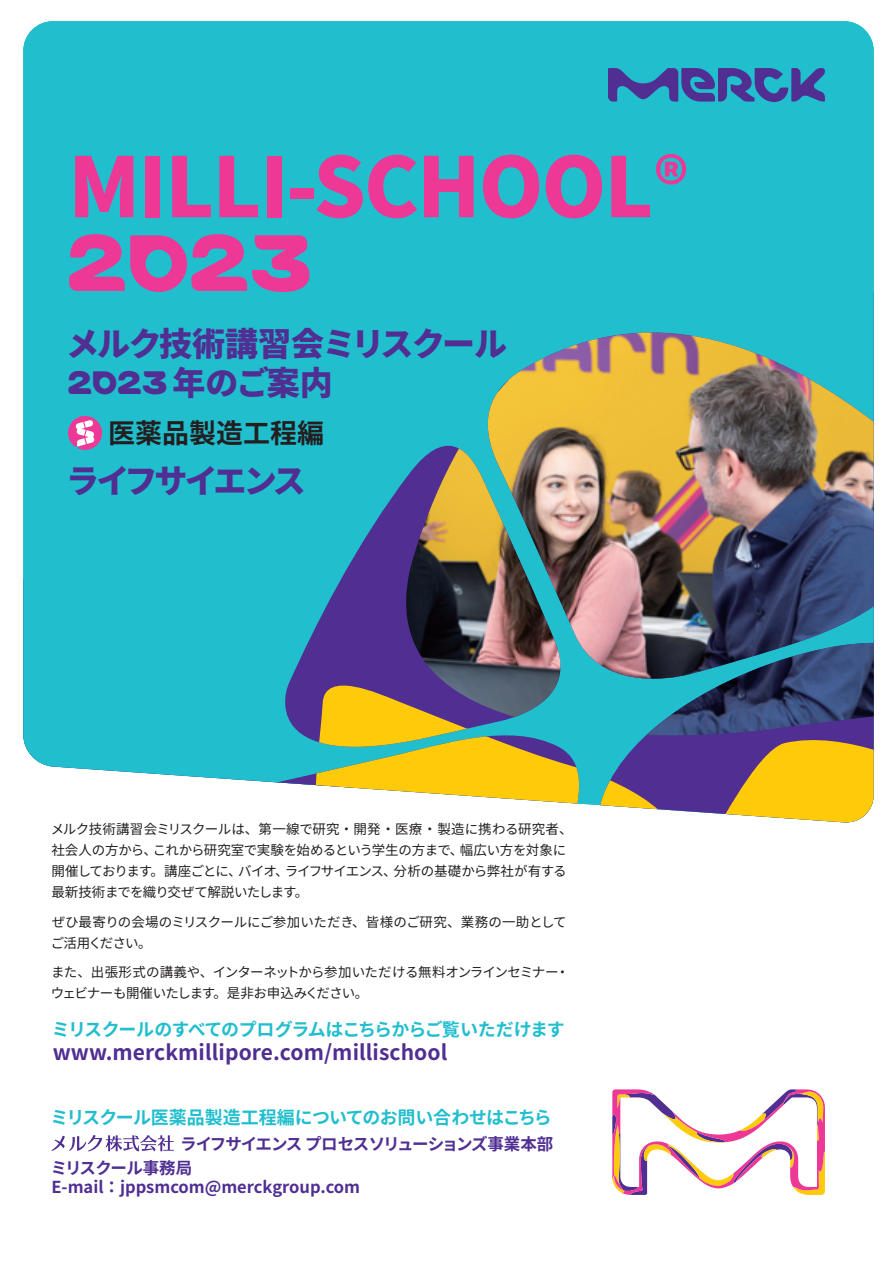
<style>
.page{position:relative;width:893px;height:1263px;background:#fff}
.page>*{position:absolute;margin:0;border:0;box-sizing:border-box;transform-origin:0 0}
.t1{font:900 82.5px "Noto Sans CJ Kjp";letter-spacing:-.025em;color:#ed3896}
.t2{font:81px "Merck";color:#ed3896}
.t3{font:900 33px/39px "Noto Sans CJ Kjp";letter-spacing:-.045em;color:#502e92}
.t4{font:900 33px "Noto Sans CJ Kjp";letter-spacing:-.09em;color:#502e92}
.t5{font:700 27px "Noto Sans CJ Kjp";color:#231f20}
.t6{font:700 21px "Noto Sans CJ Kjp";letter-spacing:.005em;color:#502e92}
.t7{font:700 18px "Noto Sans CJ Kjp";letter-spacing:-.045em;color:#21bece}
.t8{font:700 18px "Noto Sans CJ Kjp";letter-spacing:-.025em;color:#21bece}
.t9{font:700 16.5px/23.7px "Noto Sans CJ Kjp";letter-spacing:-.065em;color:#502e92}
.t10{font:700 16.5px "Noto Sans CJ Kjp";letter-spacing:-.01em;color:#502e92}
.t11{font:13.5px/21px "Noto Sans CJ Kjp";letter-spacing:-.03em;color:#231f20}
.s1{font-size:66px}
.s2{font-family:"Merck";font-weight:400}
</style>
<div class="page">
<div style="left:23px;top:21px;width:851px;height:746px;background:#21bece"></div>
<div style="left:59px;top:312px;width:815px;height:471px;background:#21bece"></div>
<svg style="left:280px;top:668px;width:594px;height:155px"></svg>
<img style="left:385px;top:333px;width:489px;height:403px">
<svg style="left:68px;top:416px;width:34px;height:34px"></svg>
<svg style="left:612px;top:1089px;width:213px;height:106px"></svg>
<svg style="left:608px;top:68px;width:217px;height:34px;background:#3c6aaa"></svg>
<svg style="left:51px;top:1135px;width:123px;height:16px"></svg>
<h1 class="t1" style="left:68px;top:140px;width:622px">MILLI-SCHOOL<span class="s1">®</span></h1>
<h2 class="t2" style="left:68px;top:215px;width:246px">2023</h2>
<h3 class="t3" style="left:66px;top:326px;width:442px">メルク技術講習会ミリスクール<br><span class="s2">2023</span>年のご案内</h3>
<h3 class="t5" style="left:108px;top:418px;width:217px">医薬品製造工程編</h3>
<h3 class="t4" style="left:66px;top:462px;width:241px">ライフサイエンス</h3>
<p class="t11" style="left:51px;top:819px;width:523px">メルク技術講習会ミリスクールは、第一線で研究・開発 ・医療 ・ 製造に携わる研究者、社会人の方から、これから研究室で実験を始めるという学生の方まで、幅広い方を対象に開催しております。講座ごとに、バイオ、ライフサイエンス、分析の基礎から弊社が有する最新技術までを織り交ぜて解説いたします。</p>
<p class="t11" style="left:51px;top:912px;width:517px">ぜひ最寄りの会場のミリスクールにご参加いただき、皆様のご研究、業務の一助としてご活用ください。</p>
<p class="t11" style="left:51px;top:962px;width:520px">また、出張形式の講義や、インターネットから参加いただける無料オンラインセミナー・ウェビナーも開催いたします。是非お申込みください。</p>
<h3 class="t7" style="left:52px;top:1020px;width:514px">ミリスクールのすべてのプログラムはこちらからご覧いただけます</h3>
<h3 class="t6" style="left:53px;top:1040px;width:396px">www.merckmillipore.com/millischool</h3>
<h3 class="t8" style="left:51px;top:1108px;width:503px">ミリスクール医薬品製造工程編についてのお問い合わせはこちら</h3>
<p class="t9" style="left:51px;top:1132px;width:504px;text-indent:129px">ライフサイエンス プロセスソリューションズ事業本部ミリスクール事務局</p>
<p class="t10" style="left:51px;top:1178px;width:310px">E-mail：jppsmcom@merckgroup.com</p>
</div>
